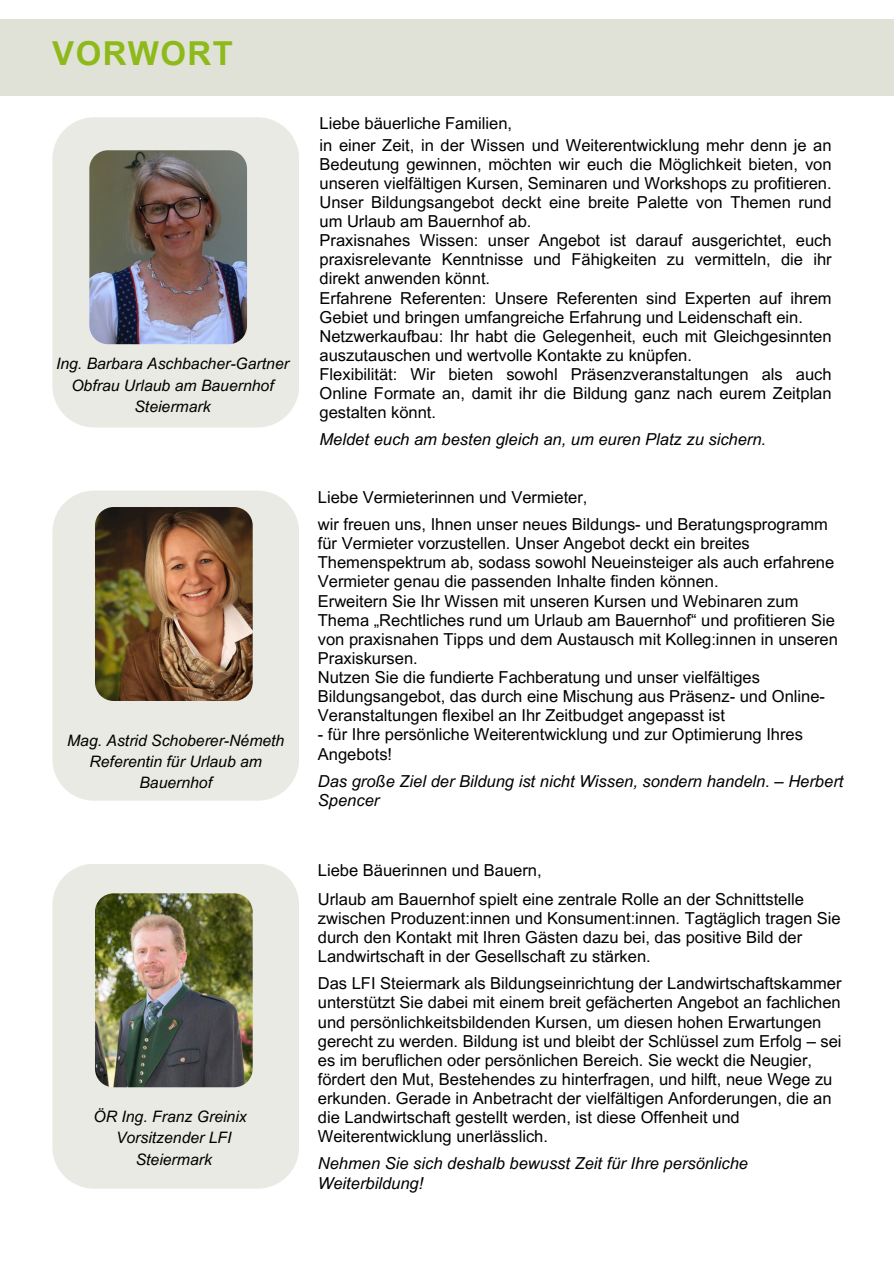
<style>
.page{position:relative;width:894px;height:1264px;background:#fff}
.page>*{position:absolute;margin:0;border:0;box-sizing:border-box;transform-origin:0 0}
.t1{font:700 33px "Arial MT Pro";letter-spacing:.04em;color:#8eb91a}
.t2{font:16.5px/19.2px "Arial MT Pro";color:#000}
.t3{font:italic 16.5px/19.2px "Arial MT Pro";color:#000}
.t4{font:italic 15.75px/21.3px "Arial MT Pro";color:#000;text-align:center}
</style>
<div class="page">
<div style="left:52px;top:117px;width:247px;height:310px;background:#e9eae3"></div>
<div style="left:52px;top:490px;width:247px;height:310px;background:#e9eae3"></div>
<div style="left:52px;top:864px;width:247px;height:324px;background:#e9eae3"></div>
<div style="left:0;top:19px;width:893px;height:76px;background:#e0e2d7"></div>
<img style="left:89px;top:150px;width:158px;height:194px">
<img style="left:95px;top:507px;width:157px;height:194px">
<img style="left:95px;top:893px;width:157px;height:194px">
<p class="t1" style="left:52px;top:41px;width:182px">VORWORT</p>
<p class="t4" style="left:56px;top:355px;width:234px">Ing. Barbara Aschbacher-Gartner</p>
<p class="t4" style="left:71px;top:376px;width:204px">Obfrau Urlaub am Bauernhof<br>Steiermark</p>
<p class="t4" style="left:67px;top:731px;width:219px">Mag. Astrid Schoberer-Németh</p>
<p class="t4" style="left:89px;top:752px;width:174px">Referentin für Urlaub am<br>Bauernhof</p>
<p class="t4" style="left:93px;top:1107px;width:155px">ÖR Ing. Franz Greinix</p>
<p class="t4" style="left:116px;top:1129px;width:117px">Vorsitzender LFI<br>Steiermark</p>
<p class="t2" style="left:319px;top:116px;width:194px">Liebe bäuerliche Familien,</p>
<p class="t2" style="left:319px;top:137px;width:513px;text-align:justify">in einer Zeit, in der Wissen und Weiterentwicklung mehr denn je an Bedeutung gewinnen, möchten wir euch die Möglichkeit bieten, von unseren vielfältigen Kursen, Seminaren und Workshops zu profitieren.<br>Unser Bildungsangebot deckt eine breite Palette von Themen rund um Urlaub am Bauernhof ab.</p>
<p class="t2" style="left:319px;top:233px;width:513px;text-align:justify">Praxisnahes Wissen: unser Angebot ist darauf ausgerichtet, euch praxisrelevante Kenntnisse und Fähigkeiten zu vermitteln, die ihr direkt anwenden könnt.</p>
<p class="t2" style="left:319px;top:290px;width:513px">Erfahrene Referenten: Unsere Referenten sind Experten auf ihrem<br>Gebiet und bringen umfangreiche Erfahrung und Leidenschaft ein.</p>
<p class="t2" style="left:319px;top:328px;width:513px">Netzwerkaufbau: Ihr habt die Gelegenheit, euch mit Gleichgesinnten auszutauschen und wertvolle Kontakte zu knüpfen.</p>
<p class="t2" style="left:319px;top:367px;width:513px;text-align:justify">Flexibilität: Wir bieten sowohl Präsenzveranstaltungen als auch Online Formate an, damit ihr die Bildung ganz nach eurem Zeitplan gestalten könnt.</p>
<p class="t3" style="left:319px;top:432px;width:448px">Meldet euch am besten gleich an, um euren Platz zu sichern.</p>
<p class="t2" style="left:318px;top:489px;width:271px">Liebe Vermieterinnen und Vermieter,</p>
<p class="t2" style="left:318px;top:516px;width:517px">wir freuen uns, Ihnen unser neues Bildungs- und Beratungsprogramm für Vermieter vorzustellen. Unser Angebot deckt ein breites Themenspektrum ab, sodass sowohl Neueinsteiger als auch erfahrene Vermieter genau die passenden Inhalte finden können.</p>
<p class="t2" style="left:318px;top:593px;width:521px">Erweitern Sie Ihr Wissen mit unseren Kursen und Webinaren zum Thema „Rechtliches rund um Urlaub am Bauernhof“ und profitieren Sie von praxisnahen Tipps und dem Austausch mit Kolleg:innen in unseren Praxiskursen.</p>
<p class="t2" style="left:318px;top:669px;width:508px">Nutzen Sie die fundierte Fachberatung und unser vielfältiges<br>Bildungsangebot, das durch eine Mischung aus Präsenz- und Online-<br>Veranstaltungen flexibel an Ihr Zeitbudget angepasst ist</p>
<p class="t2" style="left:318px;top:727px;width:486px">- für Ihre persönliche Weiterentwicklung und zur Optimierung Ihres<br>Angebots!</p>
<p class="t3" style="left:318px;top:773px;width:527px">Das große Ziel der Bildung ist nicht Wissen, sondern handeln. – Herbert<br>Spencer</p>
<p class="t2" style="left:318px;top:862px;width:225px">Liebe Bäuerinnen und Bauern,</p>
<p class="t2" style="left:318px;top:891px;width:524px">Urlaub am Bauernhof spielt eine zentrale Rolle an der Schnittstelle zwischen Produzent:innen und Konsument:innen. Tagtäglich tragen Sie durch den Kontakt mit Ihren Gästen dazu bei, das positive Bild der Landwirtschaft in der Gesellschaft zu stärken.</p>
<p class="t2" style="left:318px;top:975px;width:525px">Das LFI Steiermark als Bildungseinrichtung der Landwirtschaftskammer unterstützt Sie dabei mit einem breit gefächerten Angebot an fachlichen und persönlichkeitsbildenden Kursen, um diesen hohen Erwartungen gerecht zu werden. Bildung ist und bleibt der Schlüssel zum Erfolg – sei es im beruflichen oder persönlichen Bereich. Sie weckt die Neugier, fördert den Mut, Bestehendes zu hinterfragen, und hilft, neue Wege zu erkunden. Gerade in Anbetracht der vielfältigen Anforderungen, die an die Landwirtschaft gestellt werden, ist diese Offenheit und Weiterentwicklung unerlässlich.</p>
<p class="t3" style="left:318px;top:1155px;width:431px">Nehmen Sie sich deshalb bewusst Zeit für Ihre persönliche<br>Weiterbildung!</p>
</div>
